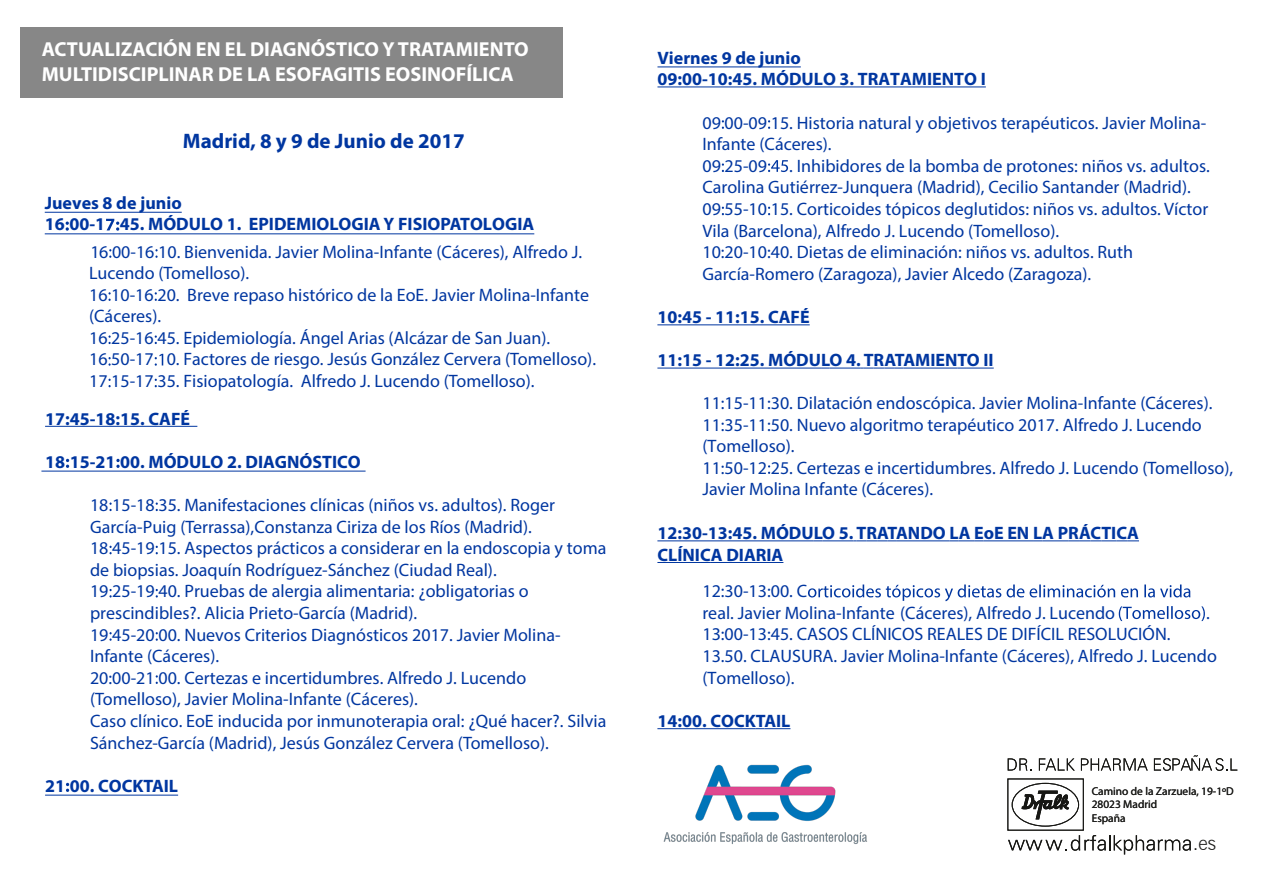
<style>
.page{position:relative;width:1263px;height:893px;background:#fff}
.page>*{position:absolute;margin:0;border:0;box-sizing:border-box;transform-origin:0 0}
.t1{font:700 21px "Myriad Pro";color:#0036a0}
.t2{font:700 20.25px/24.3px "Myriad Pro";color:#fff}
.t3{font:300 19.35px "News Gothic BT";color:#1d1d1b}
.t4{font:18px/21.6px "Myriad Pro";color:#0036a0}
.t5{font:700 18px/21.6px "Myriad Pro";color:#0036a0}
.t6{font:11.4px/13.6px "Myriad Pro";color:#1d1d1b}
</style>
<div class="page">
<div style="left:20px;top:28px;width:543px;height:70px;background:#878787"></div>
<svg style="left:66px;top:222px;width:3px;height:9px"></svg>
<svg style="left:106px;top:219px;width:13px;height:12px"></svg>
<hr style="left:45px;top:233px;width:489px;height:1px;background:#0036a0">
<hr style="left:45px;top:212px;width:137px;height:1px;background:#0036a0">
<svg style="left:109px;top:249px;width:2px;height:9px"></svg>
<svg style="left:155px;top:249px;width:3px;height:9px"></svg>
<svg style="left:109px;top:292px;width:2px;height:9px"></svg>
<svg style="left:155px;top:292px;width:2px;height:9px"></svg>
<svg style="left:109px;top:357px;width:2px;height:9px"></svg>
<svg style="left:155px;top:354px;width:8px;height:12px"></svg>
<hr style="left:45px;top:426px;width:152px;height:1px;background:#0036a0">
<svg style="left:66px;top:459px;width:3px;height:9px"></svg>
<svg style="left:116px;top:459px;width:4px;height:9px"></svg>
<hr style="left:41px;top:471px;width:325px;height:1px;background:#0036a0">
<svg style="left:109px;top:502px;width:3px;height:9px"></svg>
<svg style="left:109px;top:546px;width:3px;height:8px"></svg>
<svg style="left:109px;top:589px;width:3px;height:8px"></svg>
<svg style="left:109px;top:632px;width:3px;height:9px"></svg>
<svg style="left:156px;top:632px;width:2px;height:9px"></svg>
<svg style="left:156px;top:675px;width:2px;height:9px"></svg>
<svg style="left:66px;top:783px;width:3px;height:9px"></svg>
<hr style="left:45px;top:795px;width:133px;height:1px;background:#0036a0">
<hr style="left:657px;top:86px;width:329px;height:1px;background:#0036a0">
<hr style="left:657px;top:66px;width:144px;height:1px;background:#0036a0">
<svg style="left:722px;top:120px;width:2px;height:9px"></svg>
<svg style="left:768px;top:120px;width:2px;height:9px"></svg>
<svg style="left:722px;top:163px;width:2px;height:9px"></svg>
<svg style="left:768px;top:160px;width:20px;height:12px"></svg>
<hr style="left:657px;top:324px;width:153px;height:1px;background:#0036a0">
<hr style="left:657px;top:368px;width:164px;height:1px;background:#0036a0">
<hr style="left:829px;top:368px;width:32px;height:1px;background:#0036a0">
<svg style="left:861px;top:368px;width:42px;height:1px"></svg>
<hr style="left:903px;top:368px;width:54px;height:1px;background:#0036a0">
<svg style="left:957px;top:368px;width:37px;height:1px"></svg>
<svg style="left:768px;top:465px;width:2px;height:9px"></svg>
<hr style="left:657px;top:540px;width:157px;height:1px;background:#0036a0">
<hr style="left:822px;top:540px;width:31px;height:1px;background:#0036a0">
<svg style="left:853px;top:540px;width:43px;height:1px"></svg>
<hr style="left:896px;top:540px;width:53px;height:1px;background:#0036a0">
<svg style="left:949px;top:540px;width:35px;height:1px"></svg>
<hr style="left:984px;top:540px;width:49px;height:1px;background:#0036a0">
<svg style="left:1033px;top:540px;width:106px;height:1px"></svg>
<hr style="left:657px;top:562px;width:43px;height:1px;background:#0036a0">
<hr style="left:711px;top:562px;width:72px;height:1px;background:#0036a0">
<svg style="left:808px;top:584px;width:397px;height:37px"></svg>
<hr style="left:657px;top:728px;width:99px;height:1px;background:#0036a0">
<svg style="left:756px;top:728px;width:34px;height:1px"></svg>
<svg style="left:1007px;top:778px;width:184px;height:76px"></svg>
<svg style="left:1008px;top:758px;width:23px;height:13px"></svg>
<svg style="left:1039px;top:758px;width:36px;height:13px"></svg>
<svg style="left:1081px;top:758px;width:67px;height:13px"></svg>
<svg style="left:1154px;top:755px;width:83px;height:16px"></svg>
<img style="left:663px;top:764px;width:204px;height:80px">
<p class="t2" style="left:42px;top:37px;width:488px">ACTUALIZACIÓN EN EL DIAGNÓSTICO Y TRATAMIENTO<br>MULTIDISCIPLINAR DE LA ESOFAGITIS EOSINOFÍLICA</p>
<p class="t1" style="left:183px;top:127px;width:283px">Madrid, 8 y 9 de Junio de 2017</p>
<p class="t5" style="left:45px;top:191px;width:491px">Jueves 8 de junio<br>16 00-1 45. MÓDULO 1. EPIDEMIOLOGIA Y FISIOPATOLOGIA</p>
<p class="t4" style="left:89px;top:240px;width:508px">16 00-16 10. Bienvenida. Javier Molina-Infante (Cáceres), Alfredo J.<br>Lucendo (Tomelloso).<br>16 10-16 20. Breve repaso histórico de la EoE. Javier Molina-Infante (Cáceres).<br>16 25-16 45. Epidemiología. Ángel Arias (Alcázar de San Juan).<br>16 50-17 0. Factores de riesgo. Jesús González Cervera (Tomelloso).<br>17 15-17 35. Fisiopatología. Alfredo J. Lucendo (Tomelloso).</p>
<p class="t5" style="left:45px;top:407px;width:147px">17:45-18:15. CAFÉ</p>
<p class="t5" style="left:45px;top:450px;width:317px">18 15-21 00. MÓDULO 2. DIAGNÓSTICO</p>
<p class="t4" style="left:90px;top:494px;width:518px">18 15-18 35. Manifestaciones clínicas (niños vs. adultos). Roger García-Puig (Terrassa),Constanza Ciriza de los Ríos (Madrid).<br>18 45-19 15. Aspectos prácticos a considerar en la endoscopia y toma de biopsias. Joaquín Rodríguez-Sánchez (Ciudad Real).<br>19 25-19 40. Pruebas de alergia alimentaria: ¿obligatorias o prescindibles?. Alicia Prieto-García (Madrid).<br>19 45-20 00. Nuevos Criterios Diagnósticos 2017. Javier Molina-Infante (Cáceres).<br>20:00-21 00. Certezas e incertidumbres. Alfredo J. Lucendo (Tomelloso), Javier Molina-Infante (Cáceres).<br>Caso clínico. EoE inducida por inmunoterapia oral: ¿Qué hacer?. Silvia Sánchez-García (Madrid), Jesús González Cervera (Tomelloso).</p>
<p class="t5" style="left:45px;top:774px;width:135px">21 00. COCKTAIL</p>
<p class="t5" style="left:657px;top:46px;width:330px">Viernes 9 de junio<br>09:00-10:45. MÓDULO 3. TRATAMIENTO I</p>
<p class="t4" style="left:702px;top:112px;width:509px">09 00-09 15. Historia natural y objetivos terapéuticos. Javier Molina-Infante (Cáceres).<br>09 25-09 . Inhibidores de la bomba de protones: niños vs. adultos.<br>Carolina Gutiérrez-Junquera (Madrid), Cecilio Santander (Madrid).<br>09 55-10 15. Corticoides tópicos deglutidos: niños vs. adultos. Víctor Vila (Barcelona), Alfredo J. Lucendo (Tomelloso).<br>10:20-10:40. Dietas de eliminación: niños vs. adultos. Ruth García-Romero (Zaragoza), Javier Alcedo (Zaragoza).</p>
<p class="t5" style="left:657px;top:306px;width:154px">10:45 - 11:15. CAFÉ</p>
<p class="t5" style="left:657px;top:349px;width:338px">11:15 - 12:25. MÓDULO 4. TRATAMIENTO II</p>
<p class="t4" style="left:702px;top:392px;width:532px">11:15-11:30. Dilatación endoscópica. Javier Molina-Infante (Cáceres).<br>11:35-11:50. Nuevo algoritmo terapéutico 2017. Alfredo J. Lucendo (Tomelloso).<br>11:50-12 25. Certezas e incertidumbres. Alfredo J. Lucendo (Tomelloso), Javier Molina Infante (Cáceres).</p>
<p class="t5" style="left:657px;top:522px;width:483px">12:30-13:45. MÓDULO 5. TRATANDO LA EoE EN LA PRÁCTICA<br>CLÍNICA DIARIA</p>
<p class="t4" style="left:702px;top:580px;width:414px">12:30-13:00. C<br>real. Javier Molina-Infante (Cáceres), Alfredo J. Lucendo</p>
<p class="t4" style="left:1206px;top:602px;width:5px">.</p>
<p class="t4" style="left:702px;top:623px;width:516px">13:00-13:45. CASOS CLÍNICOS REALES DE DIFÍCIL RESOLUCIÓN.<br>13.50. CLAUSURA. Javier Molina-Infante (Cáceres), Alfredo J. Lucendo (Tomelloso).</p>
<p class="t5" style="left:657px;top:709px;width:135px">14:00. COCKTAIL</p>
<p class="t6" style="left:1092px;top:784px;width:144px">Camino de la Zarzuela, 19-1ºD<br>28023 Madrid<br>España</p>
<p class="t3" style="left:1193px;top:832px;width:25px">.es</p>
</div>
